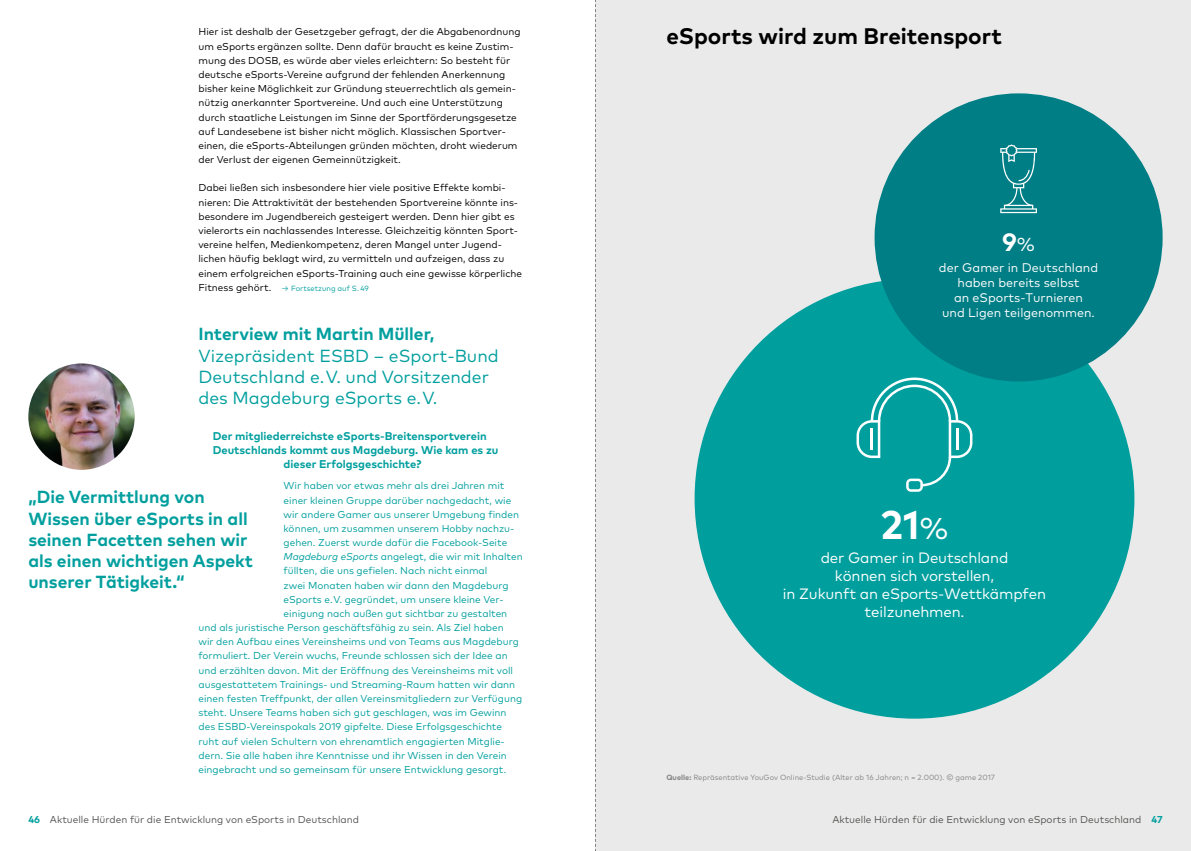
<style>
.page{position:relative;width:1191px;height:851px;background:#fff}
.page>*{position:absolute;margin:0;border:0;box-sizing:border-box;transform-origin:0 0}
.t1{font:700 40px "Mark OT";color:#fff}
.t2{font:700 25px "Mark OT";color:#fff}
.t3{font:700 22.5px "Mark OT";color:#000}
.t4{font:700 17.5px/21.2px "Mark OT";color:#009f9e}
.t5{font:17.5px/21.2px "Mark OT";color:#009f9e}
.t6{font:15px/18px "Mark OT";letter-spacing:-.01em;color:#fff;text-align:center}
.t7{font:12.5px/15px "Mark OT";color:#fff;text-align:center}
.t8{font:700 11.25px "Mark OT";color:#009f9e}
.t9{font:10px "Mark OT";color:#009f9e}
.t10{font:10px/14.1px "Mark OT";color:#000}
.t11{font:10px "Mark OT";color:#545453}
.t12{font:7.5px "Mark OT";color:#828484}
.t13{font:7.5px "Mark OT";color:#009f9e}
.s1{font-size:10px;color:#000}
.s2{font-style:italic}
.s3{font-weight:400;font-size:18.75px}
.s4{font-weight:400;font-size:30px}
.s5{font-weight:700}
.s6{font-weight:700;color:#009f9e}
</style>
<div class="page">
<div style="left:595px;top:0;width:596px;height:850px;background:#ebeaea"></div>
<div style="left:694px;top:278px;width:440px;height:440px;background:#009f9e;border-radius:50%"></div>
<div style="left:874px;top:93px;width:288px;height:288px;background:#007e85;border-radius:50%"></div>
<svg style="left:1000px;top:144px;width:37px;height:69px"></svg>
<svg style="left:856px;top:377px;width:116px;height:114px"></svg>
<hr style="left:870px;top:428px;width:3px;height:21px;background:#fff">
<img style="left:28px;top:363px;width:107px;height:106px;border-radius:53px">
<svg style="left:595px;top:0;width:1px;height:850px"></svg>
<p class="t10" style="left:198px;top:25px;width:323px">Hier ist deshalb der Gesetzgeber gefragt, der die Abgabenordnung um eSports ergänzen sollte. Denn dafür braucht es keine Zustim&shy;mung des DOSB, es würde aber vieles erleichtern: So besteht für deutsche eSports-Vereine aufgrund der fehlenden Anerkennung bisher keine Möglichkeit zur Gründung steuerrechtlich als gemein&shy;nützig anerkannter Sportvereine. Und auch eine Unterstützung durch staatliche Leistungen im Sinne der Sportförderungsgesetze auf Landesebene ist bisher nicht möglich. Klassischen Sportver&shy;einen, die eSports-Abteilungen gründen möchten, droht wiederum der Verlust der eigenen Gemeinnützigkeit.</p>
<p class="t10" style="left:198px;top:181px;width:325px">Dabei ließen sich insbesondere hier viele positive Effekte kombi&shy;nieren: Die Attraktivität der bestehenden Sportvereine könnte ins&shy;besondere im Jugendbereich gesteigert werden. Denn hier gibt es vielerorts ein nachlassendes Interesse. Gleichzeitig könnten Sport&shy;vereine helfen, Medienkompetenz, deren Mangel unter Jugend&shy;lichen häufig beklagt wird, zu vermitteln und aufzeigen, dass zu einem erfolgreichen eSports-Training auch eine gewisse körperliche</p>
<p class="t13" style="left:198px;top:283px;width:172px"><span class="s1">Fitness gehört.</span> → Fortsetzung auf S. 49</p>
<h3 class="t4" style="left:198px;top:323px;width:237px">Interview mit Martin Müller,</h3>
<h3 class="t5" style="left:198px;top:344px;width:302px">Vizepräsident ESBD – eSport-Bund<br>Deutschland e. V. und Vorsitzender des Magdeburg eSports e. V.</h3>
<p class="t8" style="left:213px;top:428px;width:275px">Der mitgliederreichste eSports-Breitensportverein</p>
<p class="t8" style="left:213px;top:442px;width:287px">Deutschlands kommt aus Magdeburg. Wie kam es zu</p>
<p class="t8" style="left:283px;top:456px;width:139px">dieser Erfolgsgeschichte?</p>
<p class="t9" style="left:283px;top:479px;width:222px">Wir haben vor etwas mehr als drei Jahren mit</p>
<p class="t9" style="left:283px;top:493px;width:229px">einer kleinen Gruppe darüber nachgedacht, wie</p>
<p class="t9" style="left:283px;top:508px;width:237px">wir andere Gamer aus unserer Umgebung finden</p>
<p class="t9" style="left:283px;top:522px;width:232px">können, um zusammen unserem Hobby nachzu-</p>
<p class="t9" style="left:283px;top:536px;width:225px">gehen. Zuerst wurde dafür die Facebook-Seite</p>
<p class="t9" style="left:283px;top:550px;width:241px"><span class="s2">Magdeburg eSports</span> angelegt, die wir mit Inhalten</p>
<p class="t9" style="left:283px;top:564px;width:205px">füllten, die uns gefielen. Nach nicht einmal</p>
<p class="t9" style="left:283px;top:578px;width:226px">zwei Monaten haben wir dann den Magdeburg</p>
<p class="t9" style="left:283px;top:593px;width:222px">eSports e. V. gegründet, um unsere kleine Ver-</p>
<p class="t9" style="left:283px;top:607px;width:225px">einigung nach außen gut sichtbar zu gestalten</p>
<p class="t9" style="left:198px;top:621px;width:307px">und als juristische Person geschäftsfähig zu sein. Als Ziel haben</p>
<p class="t9" style="left:198px;top:635px;width:322px">wir den Aufbau eines Vereinsheims und von Teams aus Magdeburg</p>
<p class="t9" style="left:198px;top:649px;width:311px">formuliert. Der Verein wuchs, Freunde schlossen sich der Idee an</p>
<p class="t9" style="left:198px;top:664px;width:316px">und erzählten davon. Mit der Eröffnung des Vereinsheims mit voll</p>
<p class="t9" style="left:198px;top:678px;width:318px">ausgestattetem Trainings- und Streaming-Raum hatten wir dann</p>
<p class="t9" style="left:198px;top:692px;width:325px">einen festen Treffpunkt, der allen Vereinsmitgliedern zur Verfügung</p>
<p class="t9" style="left:198px;top:706px;width:310px">steht. Unsere Teams haben sich gut geschlagen, was im Gewinn</p>
<p class="t9" style="left:198px;top:720px;width:305px">des ESBD-Vereinspokals 2019 gipfelte. Diese Erfolgsgeschichte</p>
<p class="t9" style="left:198px;top:734px;width:308px">ruht auf vielen Schultern von ehrenamtlich engagierten Mitglie-</p>
<p class="t9" style="left:198px;top:749px;width:310px">dern. Sie alle haben ihre Kenntnisse und ihr Wissen in den Verein</p>
<p class="t9" style="left:198px;top:763px;width:309px">eingebracht und so gemeinsam für unsere Entwicklung gesorgt.</p>
<h3 class="t4" style="left:28px;top:486px;width:226px">„Die Vermittlung von<br>Wissen über eSports in all seinen Facetten sehen wir als einen wichtigen Aspekt unserer Tätigkeit.“</h3>
<h3 class="t3" style="left:666px;top:22px;width:337px">eSports wird zum Breitensport</h3>
<h2 class="t2" style="left:1002px;top:226px;width:34px">9<span class="s3">%</span></h2>
<p class="t7" style="left:939px;top:260px;width:161px">der Gamer in Deutschland haben bereits selbst<br>an eSports-Turnieren<br>und Ligen teilgenommen.</p>
<h1 class="t1" style="left:880px;top:499px;width:70px">21<span class="s4">%</span></h1>
<h3 class="t6" style="left:783px;top:548px;width:265px">der Gamer in Deutschland<br>können sich vorstellen,<br>in Zukunft an eSports-Wettkämpfen teilzunehmen.</h3>
<p class="t12" style="left:666px;top:772px;width:330px"><span class="s5">Quelle:</span> Repräsentative YouGov Online-Studie (Alter ab 16 Jahren; n = 2.000). © game 2017</p>
<p class="t11" style="left:28px;top:812px;width:332px"><span class="s6">46</span> Aktuelle Hürden für die Entwicklung von eSports in Deutschland</p>
<p class="t11" style="left:832px;top:812px;width:332px">Aktuelle Hürden für die Entwicklung von eSports in Deutschland <span class="s6">47</span></p>
</div>
